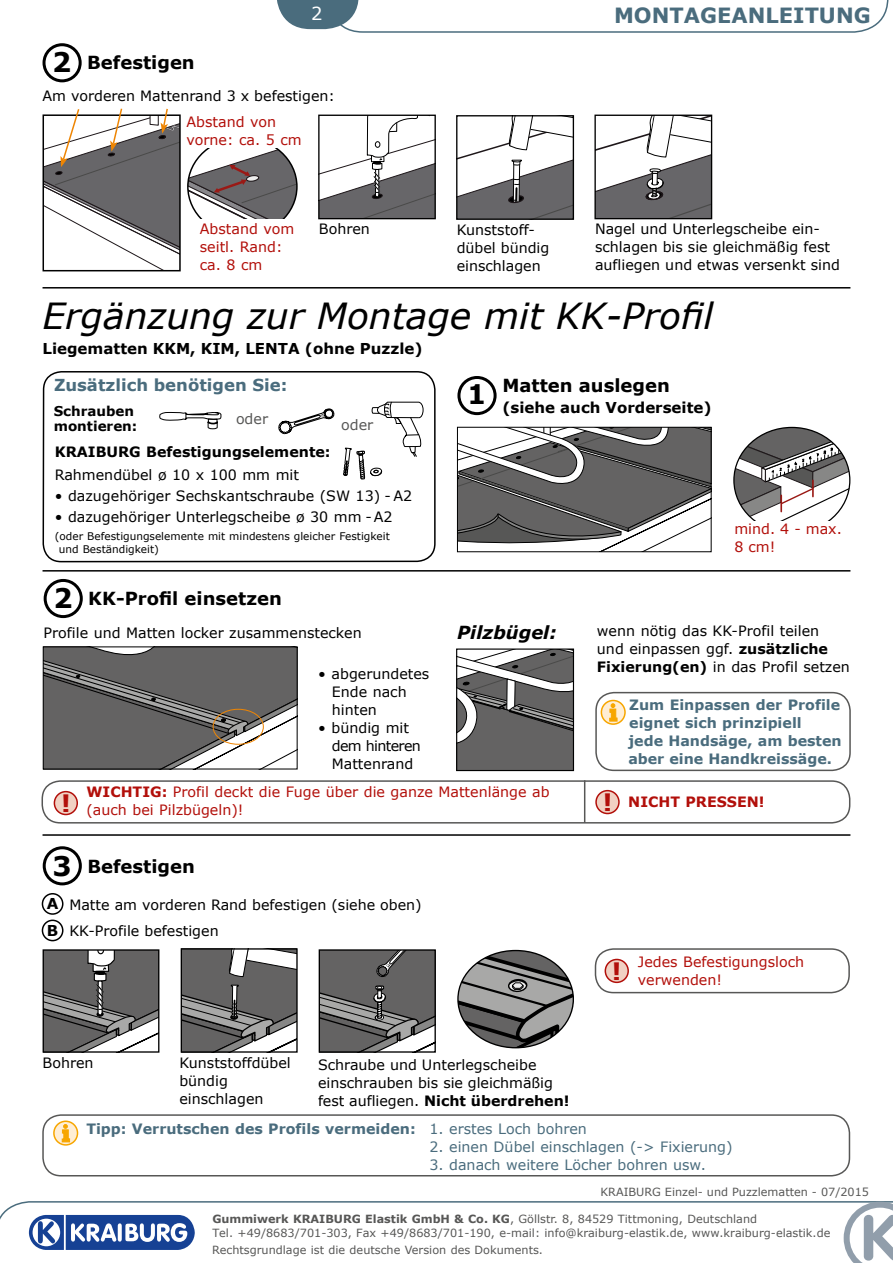
<style>
.page{position:relative;width:893px;height:1263px;background:#fff}
.page>*{position:absolute;margin:0;border:0;box-sizing:border-box;transform-origin:0 0}
.t1{font:italic 36px "Verdana";color:#000}
.t2{font:700 27px "Verdana";color:#000}
.t3{font:700 24px "Verdana";color:#b20f0a}
.t4{font:700 21px "Verdana";color:#4a6c7d}
.t5{font:700 18px "Verdana";color:#000}
.t6{font:italic 700 18px "Verdana";color:#000}
.t7{font:18px "Verdana";color:#fff}
.t8{font:700 16.5px "Verdana";color:#4a6c7d}
.t9{font:700 15px "Verdana";color:#000}
.t10{font:14.25px/18px "Verdana";color:#000}
.t11{font:14.25px/18px "Verdana";color:#b20f0a}
.t12{font:700 14.25px/18px "Verdana";color:#4a6c7d}
.t13{font:14.25px "Verdana";color:#4a6c7d}
.t14{font:700 14.25px "Verdana";color:#000}
.t15{font:700 14.25px "Verdana";color:#b20f0a}
.t16{font:14.25px "Verdana";color:#575756}
.t17{font:700 13.5px/15px "Verdana";color:#000}
.t18{font:11.25px/13.5px "Verdana";color:#575756}
.t19{font:10.5px/13.5px "Verdana";color:#000}
.s1{font-size:27px}
.s2{font-weight:700}
.s3{font-size:24px}
.s4{font-weight:700;font-size:15px}
.s5{font-weight:400}
</style>
<div class="page">
<svg style="left:277px;top:0;width:611px;height:33px"></svg>
<svg style="left:0;top:1201px;width:893px;height:41px"></svg>
<svg style="left:844px;top:1202px;width:49px;height:61px"></svg>
<svg style="left:27px;top:1213px;width:169px;height:37px"></svg>
<div style="left:43px;top:846px;width:39px;height:39px;border:3px solid #000;border-radius:50%"></div>
<div style="left:457px;top:376px;width:40px;height:39px;border:3px solid #000;border-radius:50%"></div>
<svg style="left:459px;top:429px;width:251px;height:121px"></svg>
<div style="left:457px;top:427px;width:255px;height:125px;border:1px solid #000"></div>
<svg style="left:735px;top:427px;width:116px;height:94px"></svg>
<div style="left:44px;top:579px;width:39px;height:39px;border:3px solid #000;border-radius:50%"></div>
<svg style="left:45px;top:648px;width:251px;height:119px;background:#767575"></svg>
<div style="left:43px;top:646px;width:255px;height:123px;border:1px solid #000"></div>
<div style="left:213px;top:709px;width:51px;height:36px;border:1px solid #ee8503;border-radius:50%"></div>
<svg style="left:458px;top:650px;width:114px;height:119px"></svg>
<div style="left:456px;top:648px;width:118px;height:123px;border:1px solid #000"></div>
<hr style="left:43px;top:570px;width:807px;height:2px;background:#000">
<hr style="left:43px;top:834px;width:807px;height:2px;background:#000">
<div style="left:43px;top:43px;width:39px;height:39px;border:3px solid #000;border-radius:50%"></div>
<div style="left:595px;top:692px;width:256px;height:79px;border:2px solid #575756;border-radius:18px"></div>
<div style="left:42px;top:780px;width:808px;height:43px;border:2px solid #575756;border-radius:18px"></div>
<div style="left:54px;top:792px;width:23px;height:22px;background:#f1d1c3;border-radius:50%"></div>
<div style="left:54px;top:791px;width:24px;height:24px;border:2px solid #b20f0a;border-radius:50%"></div>
<hr style="left:584px;top:780px;width:1px;height:43px;background:#575756">
<div style="left:596px;top:791px;width:23px;height:22px;background:#f1d1c3;border-radius:50%"></div>
<div style="left:595px;top:790px;width:25px;height:24px;border:2px solid #b20f0a;border-radius:50%"></div>
<div style="left:42px;top:893px;width:21px;height:22px;border:2px solid #000;border-radius:50%"></div>
<div style="left:42px;top:919px;width:21px;height:22px;border:2px solid #000;border-radius:50%"></div>
<svg style="left:45px;top:951px;width:112px;height:100px;background:#787878"></svg>
<div style="left:43px;top:949px;width:116px;height:104px;border:1px solid #000"></div>
<svg style="left:183px;top:950px;width:113px;height:101px"></svg>
<div style="left:181px;top:948px;width:117px;height:105px;border:1px solid #000"></div>
<svg style="left:321px;top:951px;width:113px;height:100px;background:#6e6d6d"></svg>
<div style="left:319px;top:949px;width:117px;height:104px;border:1px solid #000"></div>
<svg style="left:458px;top:950px;width:115px;height:98px"></svg>
<div style="left:595px;top:948px;width:255px;height:45px;border:2px solid #575756;border-radius:18px"></div>
<div style="left:605px;top:959px;width:23px;height:23px;background:#f1d1c3;border-radius:50%"></div>
<div style="left:605px;top:959px;width:24px;height:24px;border:2px solid #b20f0a;border-radius:50%"></div>
<div style="left:42px;top:1114px;width:808px;height:62px;border:2px solid #575756;border-radius:18px"></div>
<svg style="left:54px;top:1121px;width:24px;height:24px"></svg>
<div style="left:53px;top:1120px;width:25px;height:26px;border:2px solid #f7a600;border-radius:50%"></div>
<svg style="left:62px;top:1124px;width:8px;height:18px"></svg>
<div style="left:42px;top:371px;width:394px;height:191px;border:2px solid #000;border-radius:18px"></div>
<svg style="left:278px;top:408px;width:57px;height:27px"></svg>
<svg style="left:159px;top:371px;width:63px;height:58px"></svg>
<svg style="left:343px;top:401px;width:81px;height:78px"></svg>
<svg style="left:596px;top:117px;width:114px;height:100px"></svg>
<div style="left:594px;top:115px;width:118px;height:104px;border:1px solid #000"></div>
<svg style="left:458px;top:117px;width:114px;height:101px"></svg>
<div style="left:456px;top:115px;width:118px;height:105px;border:1px solid #000"></div>
<svg style="left:320px;top:117px;width:114px;height:100px"></svg>
<div style="left:318px;top:115px;width:118px;height:104px;border:1px solid #000"></div>
<svg style="left:188px;top:148px;width:109px;height:71px"></svg>
<svg style="left:43px;top:108px;width:137px;height:163px"></svg>
<hr style="left:43px;top:287px;width:807px;height:2px;background:#000">
<svg style="left:601px;top:700px;width:24px;height:24px"></svg>
<div style="left:601px;top:700px;width:25px;height:25px;border:2px solid #f7a600;border-radius:50%"></div>
<svg style="left:609px;top:703px;width:8px;height:18px"></svg>
<p class="t5" style="left:52px;top:55px;width:144px"><span class="s1">2</span> Befestigen</p>
<p class="t7" style="left:311px;top:6px;width:13px">2</p>
<h3 class="t4" style="left:614px;top:7px;width:258px">MONTAGEANLEITUNG</h3>
<p class="t10" style="left:43px;top:88px;width:294px">Am vorderen Mattenrand 3 x befestigen:</p>
<p class="t11" style="left:187px;top:114px;width:117px">Abstand von vorne: ca. 5 cm</p>
<p class="t11" style="left:200px;top:221px;width:96px">Abstand vom seitl. Rand: ca. 8 cm</p>
<p class="t10" style="left:319px;top:221px;width:53px">Bohren</p>
<p class="t10" style="left:457px;top:222px;width:94px">Kunststoff&shy;dübel bündig einschlagen</p>
<p class="t10" style="left:595px;top:221px;width:246px">Nagel und Unterlegscheibe ein&shy;schlagen bis sie gleichmäßig fest aufliegen und etwas versenkt sind</p>
<h1 class="t1" style="left:43px;top:291px;width:672px">Ergänzung zur Montage mit KK-Profil</h1>
<p class="t9" style="left:43px;top:343px;width:382px">Liegematten KKM, KIM, LENTA (ohne Puzzle)</p>
<p class="t5" style="left:502px;top:378px;width:169px">Matten auslegen</p>
<p class="t8" style="left:54px;top:379px;width:235px">Zusätzlich benötigen Sie:</p>
<p class="t9" style="left:467px;top:401px;width:246px"><sup>1</sup> (siehe auch Vorderseite)</p>
<p class="t17" style="left:54px;top:405px;width:85px">Schrauben montieren:</p>
<p class="t16" style="left:236px;top:413px;width:34px">oder</p>
<p class="t16" style="left:341px;top:419px;width:34px">oder</p>
<p class="t14" style="left:55px;top:446px;width:277px">KRAIBURG Befestigungselemente:</p>
<p class="t10" style="left:55px;top:467px;width:246px">Rahmendübel ø 10 x 100 mm mit</p>
<p class="t10" style="left:55px;top:488px;width:359px">• dazugehöriger Sechskantschraube (SW 13) - A2</p>
<p class="t10" style="left:55px;top:509px;width:339px">• dazugehöriger Unterlegscheibe ø 30 mm - A2</p>
<p class="t19" style="left:59px;top:530px;width:332px;text-indent:-4px">(oder Befestigungselemente mit mindestens gleicher Festigkeit und Beständigkeit)</p>
<p class="t5" style="left:53px;top:586px;width:230px"><span class="s1">2</span> KK-Profil einsetzen</p>
<p class="t11" style="left:734px;top:521px;width:109px">mind. 4 - max.<br>8 cm!</p>
<p class="t10" style="left:44px;top:624px;width:320px">Profile und Matten locker zusammenstecken</p>
<p class="t10" style="left:597px;top:623px;width:254px">wenn nötig das KK-Profil teilen<br>und einpassen ggf. <span class="s2">zusätzliche<br>Fixierung(en)</span> in das Profil setzen</p>
<p class="t6" style="left:457px;top:625px;width:101px">Pilzbügel:</p>
<p class="t10" style="left:332px;top:666px;width:99px;text-indent:-13px">• abgerundetes<br>Ende nach hinten</p>
<p class="t10" style="left:332px;top:720px;width:91px;text-indent:-13px">• bündig mit dem hinteren<br>Mattenrand</p>
<p class="t12" style="left:628px;top:697px;width:215px">Zum Einpassen der Profile eignet sich prinzipiell<br>jede Handsäge, am besten aber eine Handkreissäge.</p>
<p class="t11" style="left:61px;top:784px;width:490px;text-indent:25px"><span class="s2">WICHTIG:</span> Profil deckt die Fuge über die ganze Mattenlänge ab <sup>!</sup> (auch bei Pilzbügeln)!</p>
<p class="t15" style="left:603px;top:796px;width:163px"><span class="s3">!</span> NICHT PRESSEN!</p>
<h2 class="t2" style="left:52px;top:855px;width:21px">3</h2>
<p class="t5" style="left:87px;top:859px;width:109px">Befestigen</p>
<p class="t10" style="left:47px;top:892px;width:376px;line-height:26.5px"><span class="s4">A</span> Matte am vorderen Rand befestigen (siehe oben)<br><span class="s4">B</span> KK-Profile befestigen</p>
<p class="t10" style="left:43px;top:1055px;width:53px">Bohren</p>
<p class="t10" style="left:179px;top:1055px;width:113px">Kunststoffdübel bündig einschlagen</p>
<p class="t10" style="left:318px;top:1057px;width:253px">Schraube und Unterlegscheibe einschrauben bis sie gleichmäßig fest aufliegen. <span class="s2">Nicht überdrehen!</span></p>
<h3 class="t3" style="left:612px;top:962px;width:11px">!</h3>
<p class="t11" style="left:638px;top:954px;width:168px">Jedes Befestigungsloch verwenden!</p>
<p class="t12" style="left:86px;top:1121px;width:502px">Tipp: Verrutschen des Profils vermeiden: <span class="s5">1. erstes Loch bohren</span></p>
<p class="t13" style="left:429px;top:1141px;width:305px">2. einen Dübel einschlagen (-&gt; Fixierung)</p>
<p class="t13" style="left:429px;top:1159px;width:278px">3. danach weitere Löcher bohren usw.</p>
<p class="t18" style="left:600px;top:1186px;width:270px">KRAIBURG Einzel- und Puzzlematten - 07/2015</p>
<p class="t18" style="left:212px;top:1213px;width:620px"><span class="s2">Gummiwerk KRAIBURG Elastik GmbH &amp; Co. KG</span>, Göllstr. 8, 84529 Tittmoning, Deutschland<br>Tel. +49/8683/701-303, Fax +49/8683/701-190, e-mail: info@kraiburg-elastik.de, www.kraiburg-elastik.de</p>
<p class="t18" style="left:212px;top:1244px;width:332px">Rechtsgrundlage ist die deutsche Version des Dokuments.</p>
</div>
